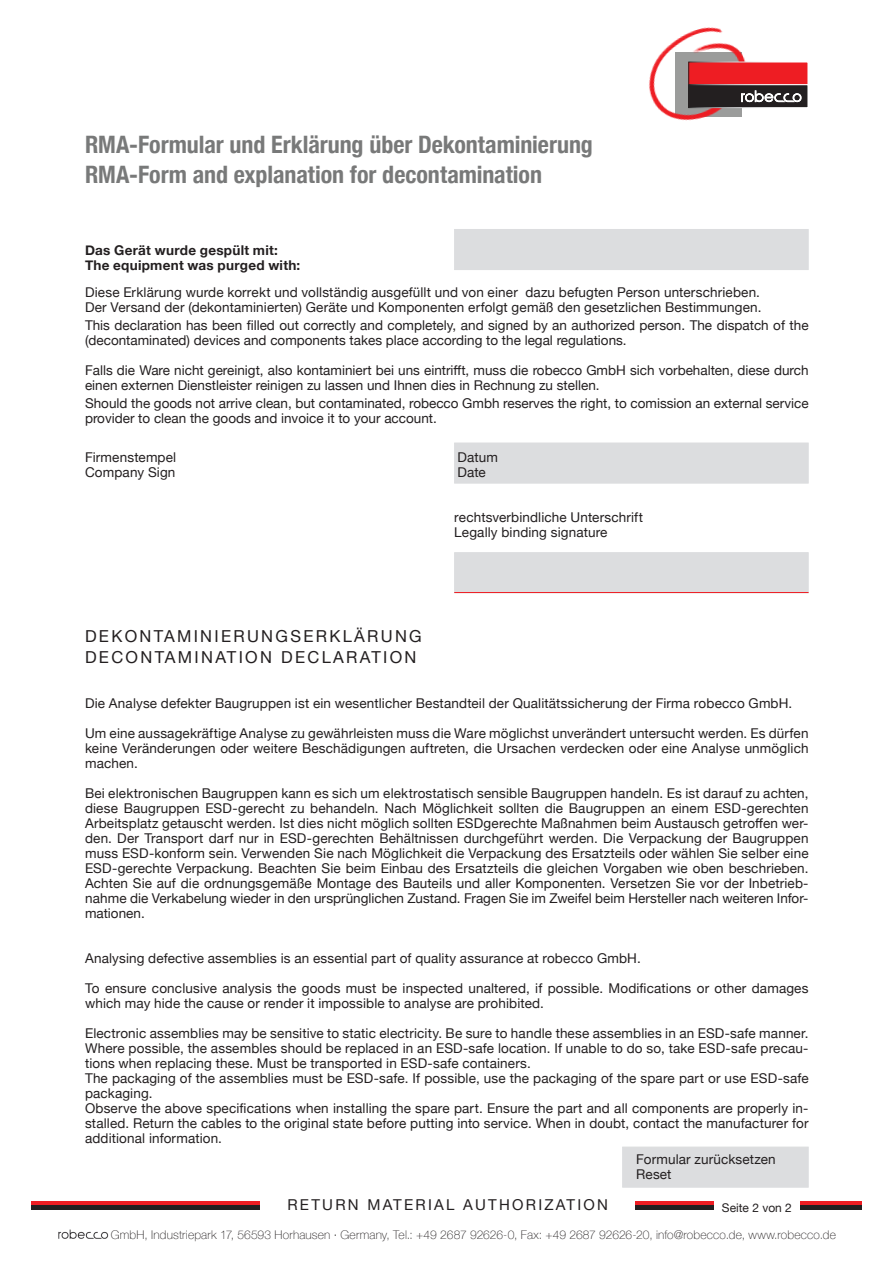
<style>
.page{position:relative;width:893px;height:1263px;background:#fff}
.page>*{position:absolute;margin:0;border:0;box-sizing:border-box;transform-origin:0 0}
.t1{font:700 condensed 24px/30px "Helvetica Neue";letter-spacing:-.005em;color:#787979}
.t2{font:16.5px/21px "Helvetica Neue";letter-spacing:.14em;color:#231f20}
.t3{font:15px "Helvetica Neue";letter-spacing:.15em;color:#231f20}
.t4{font:13.5px/15px "Helvetica Neue";letter-spacing:.01em;color:#231f20}
.t5{font:700 13.5px/15px "Helvetica Neue";letter-spacing:.02em;color:#231f20}
.t6{font:100 12px "Helvetica Neue";letter-spacing:.015em;color:#231f20}
.t7{font:12px "Helvetica Neue";color:#231f20}
</style>
<div class="page">
<div style="left:622px;top:1147px;width:187px;height:40px;background:#dcdddf"></div>
<div style="left:454px;top:552px;width:355px;height:41px;background:#dcdddf"></div>
<div style="left:454px;top:443px;width:355px;height:40px;background:#dcdddf"></div>
<img style="left:58px;top:1229px;width:51px;height:10px">
<hr style="left:32px;top:1201px;width:308px;height:4px;background:#ee1d23">
<div style="left:32px;top:1205px;width:308px;height:5px;background:#231f20"></div>
<hr style="left:553px;top:1201px;width:308px;height:4px;background:#ee1d23">
<div style="left:553px;top:1205px;width:308px;height:5px;background:#231f20"></div>
<div style="left:260px;top:1196px;width:375px;height:14px;background:#fff"></div>
<img style="left:649px;top:27px;width:104px;height:94px">
<div style="left:689px;top:62px;width:119px;height:23px;background:#ee1d23"></div>
<div style="left:688px;top:84px;width:120px;height:24px;border:1px solid #fff"></div>
<svg style="left:689px;top:85px;width:119px;height:23px;background:#434041"></svg>
<hr style="left:454px;top:592px;width:355px;height:1px;background:#ee1d23">
<div style="left:454px;top:229px;width:355px;height:41px;background:#dcdddf"></div>
<div style="left:714px;top:1198px;width:85px;height:17px;background:#fff"></div>
<h1 class="t1" style="left:85px;top:128px;width:509px">RMA-Formular und Erklärung über Dekontaminierung<br>RMA-Form and explanation for decontamination</h1>
<p class="t5" style="left:85px;top:243px;width:217px">Das Gerät wurde gespült mit:<br>The equipment was purged with:</p>
<p class="t4" style="left:85px;top:285px;width:678px">Diese Erklärung wurde korrekt und vollständig ausgefüllt und von einer dazu befugten Person unterschrieben.<br>Der Versand der (dekontaminierten) Geräte und Komponenten erfolgt gemäß den gesetzlichen Bestimmungen.</p>
<p class="t4" style="left:85px;top:318px;width:725px">This declaration has been filled out correctly and completely, and signed by an authorized person. The dispatch of the (decontaminated) devices and components takes place according to the legal regulations.</p>
<p class="t4" style="left:85px;top:363px;width:725px">Falls die Ware nicht gereinigt, also kontaminiert bei uns eintrifft, muss die robecco GmbH sich vorbehalten, diese durch einen externen Dienstleister reinigen zu lassen und Ihnen dies in Rechnung zu stellen.</p>
<p class="t4" style="left:85px;top:396px;width:725px">Should the goods not arrive clean, but contaminated, robecco Gmbh reserves the right, to comission an external service provider to clean the goods and invoice it to your account.</p>
<p class="t4" style="left:85px;top:450px;width:93px">Firmenstempel<br>Company Sign</p>
<p class="t4" style="left:457px;top:450px;width:42px">Datum<br>Date</p>
<p class="t4" style="left:454px;top:510px;width:190px">rechtsverbindliche Unterschrift<br>Legally binding signature</p>
<p class="t2" style="left:85px;top:627px;width:338px">DEKONTAMINIERUNGSERKLÄRUNG<br>DECONTAMINATION DECLARATION</p>
<p class="t4" style="left:85px;top:696px;width:709px">Die Analyse defekter Baugruppen ist ein wesentlicher Bestandteil der Qualitätssicherung der Firma robecco GmbH.</p>
<p class="t4" style="left:85px;top:726px;width:725px;text-align:justify">Um eine aussagekräftige Analyse zu gewährleisten muss die Ware möglichst unverändert untersucht werden. Es dürfen keine Veränderungen oder weitere Beschädigungen auftreten, die Ursachen verdecken oder eine Analyse unmöglich machen.</p>
<p class="t4" style="left:85px;top:786px;width:725px;text-align:justify">Bei elektronischen Baugruppen kann es sich um elektrostatisch sensible Baugruppen handeln. Es ist darauf zu achten, diese Baugruppen ESD-gerecht zu behandeln. Nach Möglichkeit sollten die Baugruppen an einem ESD-gerechten Arbeitsplatz getauscht werden. Ist dies nicht möglich sollten ESDgerechte Maßnahmen beim Austausch getroffen wer&shy;den. Der Transport darf nur in ESD-gerechten Behältnissen durchgeführt werden. Die Verpackung der Baugruppen muss ESD-konform sein. Verwenden Sie nach Möglichkeit die Verpackung des Ersatzteils oder wählen Sie selber eine ESD-gerechte Verpackung. Beachten Sie beim Einbau des Ersatzteils die gleichen Vorgaben wie oben beschrieben.<br>Achten Sie auf die ordnungsgemäße Montage des Bauteils und aller Komponenten. Versetzen Sie vor der Inbetrieb&shy;nahme die Verkabelung wieder in den ursprünglichen Zustand. Fragen Sie im Zweifel beim Hersteller nach weiteren Infor&shy;mationen.</p>
<p class="t4" style="left:85px;top:951px;width:557px">Analysing defective assemblies is an essential part of quality assurance at robecco GmbH.</p>
<p class="t4" style="left:85px;top:981px;width:725px">To ensure conclusive analysis the goods must be inspected unaltered, if possible. Modifications or other damages which may hide the cause or render it impossible to analyse are prohibited.</p>
<p class="t4" style="left:85px;top:1026px;width:725px">Electronic assemblies may be sensitive to static electricity. Be sure to handle these assemblies in an ESD-safe manner.<br>Where possible, the assembles should be replaced in an ESD-safe location. If unable to do so, take ESD-safe precau&shy;tions when replacing these. Must be transported in ESD-safe containers.<br>The packaging of the assemblies must be ESD-safe. If possible, use the packaging of the spare part or use ESD-safe packaging.<br>Observe the above specifications when installing the spare part. Ensure the part and all components are properly in&shy;stalled. Return the cables to the original state before putting into service. When in doubt, contact the manufacturer for additional information.</p>
<p class="t3" style="left:287px;top:1194px;width:322px">RETURN MATERIAL AUTHORIZATION</p>
<p class="t4" style="left:636px;top:1152px;width:141px">Formular zurücksetzen<br>Reset</p>
<p class="t7" style="left:722px;top:1199px;width:72px">Seite 2 von 2</p>
<p class="t6" style="left:111px;top:1225px;width:727px">GmbH, Industriepark 17, 56593 Horhausen · Germany, Tel.: +49 2687 92626-0, Fax: +49 2687 92626-20, info@robecco.de, www.robecco.de</p>
</div>
